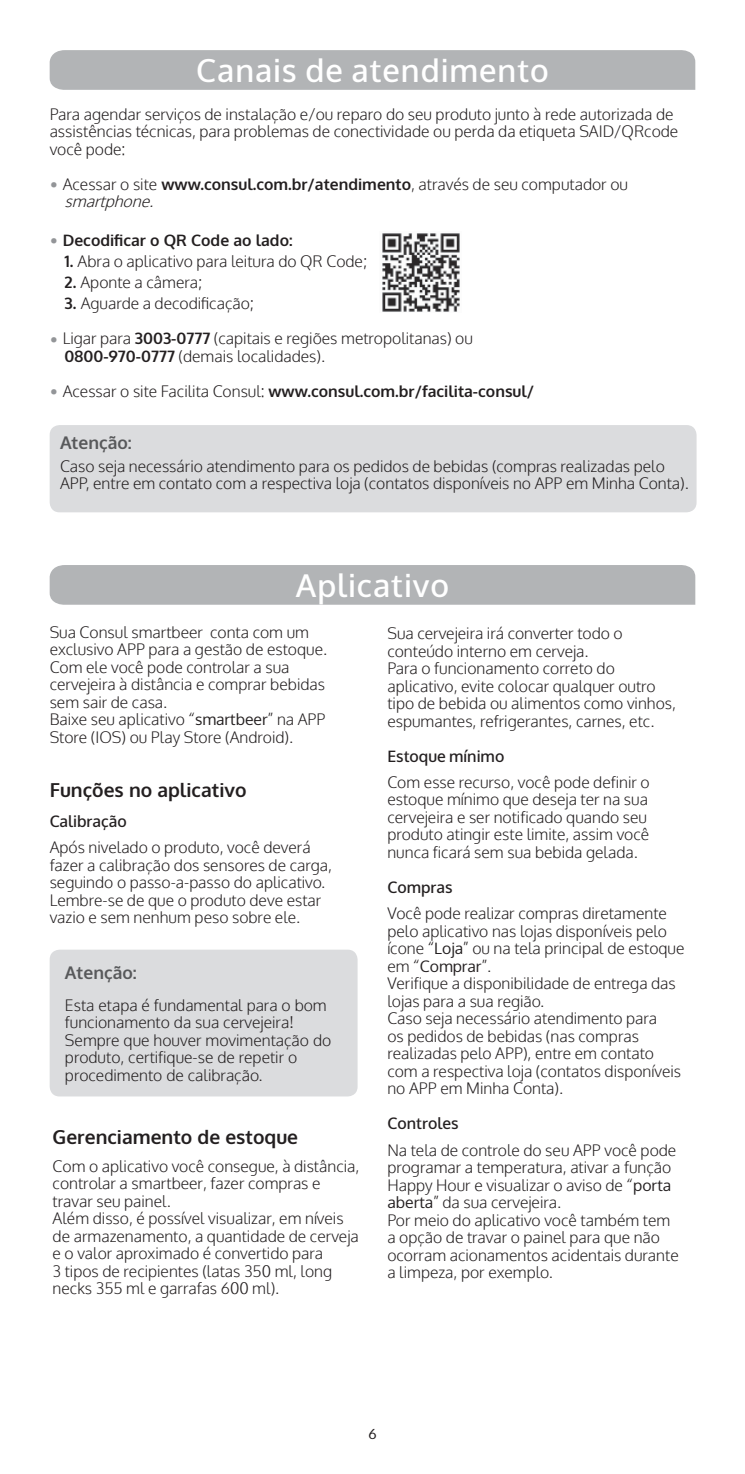
<style>
.page{position:relative;width:745px;height:1474px;background:#fff}
.page>*{position:absolute;margin:0;border:0;box-sizing:border-box;transform-origin:0 0}
.t1{font:500 31.5px "Oxygen";letter-spacing:.03em;color:#fff}
.t2{font:700 19.25px "Oxygen";color:#231f20}
.t3{font:700 17.5px "Oxygen";color:#58595b}
.t4{font:300 15.75px/17.5px "Oxygen";color:#231f20}
.t5{font:700 15.75px "Oxygen";color:#231f20}
.t6{font:500 15.75px "Oxygen";color:#231f20}
.t7{font:14px "Oxygen";color:#231f20}
.s1{font-size:21px;color:#939598}
.s2{font-weight:700}
.s3{font-style:italic}
.s4{font-weight:300;font-size:21px;color:#939598}
.s5{font-weight:300}
.s6{font-weight:400}
</style>
<div class="page">
<img style="left:382px;top:233px;width:78px;height:79px">
<div style="left:50px;top:50px;width:644px;height:40px;background:#b2b4b6"></div>
<div style="left:50px;top:425px;width:646px;height:87px;background:#dbdcde;border-radius:10px"></div>
<div style="left:50px;top:565px;width:644px;height:39px;background:#b2b4b6"></div>
<div style="left:50px;top:949px;width:307px;height:147px;background:#dbdcde;border-radius:10px"></div>
<h1 class="t1" style="left:196px;top:50px;width:354px">Canais de atendimento</h1>
<p class="t4" style="left:50px;top:105px;width:629px">Para agendar serviços de instalação e/ou reparo do seu produto junto à rede autorizada de assistências técnicas, para problemas de conectividade ou perda da etiqueta SAID/QRcode você pode:</p>
<p class="t4" style="left:64px;top:175px;width:564px;text-indent:-15px"><span class="s1">•</span> Acessar o site <span class="s2">www.consul.com.br/atendimento</span>, através de seu computador ou <span class="s3">smartphone.</span></p>
<p class="t5" style="left:50px;top:230px;width:244px"><span class="s4">•</span> Decodificar o QR Code ao lado:</p>
<p class="t4" style="left:64px;top:252px;width:304px"><span class="s2">1.</span> Abra o aplicativo para leitura do QR Code;</p>
<p class="t4" style="left:64px;top:273px;width:139px"><span class="s2">2.</span> Aponte a câmera;</p>
<p class="t4" style="left:64px;top:294px;width:191px"><span class="s2">3.</span> Aguarde a decodificação;</p>
<p class="t4" style="left:64px;top:329px;width:409px;text-indent:-15px"><span class="s1">•</span> Ligar para <span class="s2">3003-0777</span> (capitais e regiões metropolitanas) ou<br><span class="s2">0800-970-0777</span> (demais localidades).</p>
<p class="t5" style="left:50px;top:380px;width:485px"><span class="s4">•</span> <span class="s5">Acessar o site Facilita Consul:</span> www.consul.com.br/facilita-consul/</p>
<p class="t3" style="left:60px;top:431px;width:73px">Atenção:</p>
<p class="t4" style="left:60px;top:457px;width:629px">Caso seja necessário atendimento para os pedidos de bebidas (compras realizadas pelo<br>APP, entre em contato com a respectiva loja (contatos disponíveis no APP em Minha Conta).</p>
<h1 class="t1" style="left:296px;top:564px;width:155px">Aplicativo</h1>
<p class="t4" style="left:50px;top:623px;width:279px">Sua Consul smartbeer conta com um exclusivo APP para a gestão de estoque.<br>Com ele você pode controlar a sua cervejeira à distância e comprar bebidas sem sair de casa.<br>Baixe seu aplicativo “<span class="s6">smartbeer</span>” na APP Store (IOS) ou Play Store (Android).</p>
<p class="t2" style="left:50px;top:777px;width:198px">Funções no aplicativo</p>
<p class="t6" style="left:50px;top:810px;width:79px">Calibração</p>
<p class="t4" style="left:50px;top:838px;width:284px">Após nivelado o produto, você deverá fazer a calibração dos sensores de carga, seguindo o passo-a-passo do aplicativo.<br>Lembre-se de que o produto deve estar vazio e sem nenhum peso sobre ele.</p>
<p class="t3" style="left:65px;top:960px;width:73px">Atenção:</p>
<p class="t4" style="left:65px;top:995px;width:267px">Esta etapa é fundamental para o bom funcionamento da sua cervejeira!<br>Sempre que houver movimentação do produto, certifique-se de repetir o procedimento de calibração.</p>
<p class="t4" style="left:387px;top:624px;width:290px">Sua cervejeira irá converter todo o conteúdo interno em cerveja.<br>Para o funcionamento correto do aplicativo, evite colocar qualquer outro tipo de bebida ou alimentos como vinhos, espumantes, refrigerantes, carnes, etc.</p>
<p class="t6" style="left:387px;top:745px;width:118px">Estoque mínimo</p>
<p class="t4" style="left:387px;top:773px;width:263px">Com esse recurso, você pode definir o estoque mínimo que deseja ter na sua cervejeira e ser notificado quando seu produto atingir este limite, assim você nunca ficará sem sua bebida gelada.</p>
<p class="t6" style="left:387px;top:876px;width:67px">Compras</p>
<p class="t4" style="left:387px;top:904px;width:298px">Você pode realizar compras diretamente pelo aplicativo nas lojas disponíveis pelo ícone “<span class="s6">Loja</span>” ou na tela principal de estoque em “<span class="s6">Comprar</span>”.<br>Verifique a disponibilidade de entrega das lojas para a sua região.<br>Caso seja necessário atendimento para<br>os pedidos de bebidas (nas compras realizadas pelo APP), entre em contato com a respectiva loja (contatos disponíveis no APP em Minha Conta).</p>
<p class="t6" style="left:387px;top:1113px;width:73px">Controles</p>
<p class="t4" style="left:387px;top:1140px;width:293px">Na tela de controle do seu APP você pode programar a temperatura, ativar a função Happy Hour e visualizar o aviso de “<span class="s6">porta aberta</span>” da sua cervejeira.<br>Por meio do aplicativo você também tem a opção de travar o painel para que não ocorram acionamentos acidentais durante a limpeza, por exemplo.</p>
<p class="t2" style="left:53px;top:1124px;width:247px">Gerenciamento de estoque</p>
<p class="t4" style="left:53px;top:1156px;width:308px">Com o aplicativo você consegue, à distância, controlar a smartbeer, fazer compras e travar seu painel.<br>Além disso, é possível visualizar, em níveis de armazenamento, a quantidade de cerveja e o valor aproximado é convertido para<br>3 tipos de recipientes (latas 350 ml, long necks 355 ml e garrafas 600 ml).</p>
<p class="t7" style="left:368px;top:1424px;width:10px">6</p>
</div>
